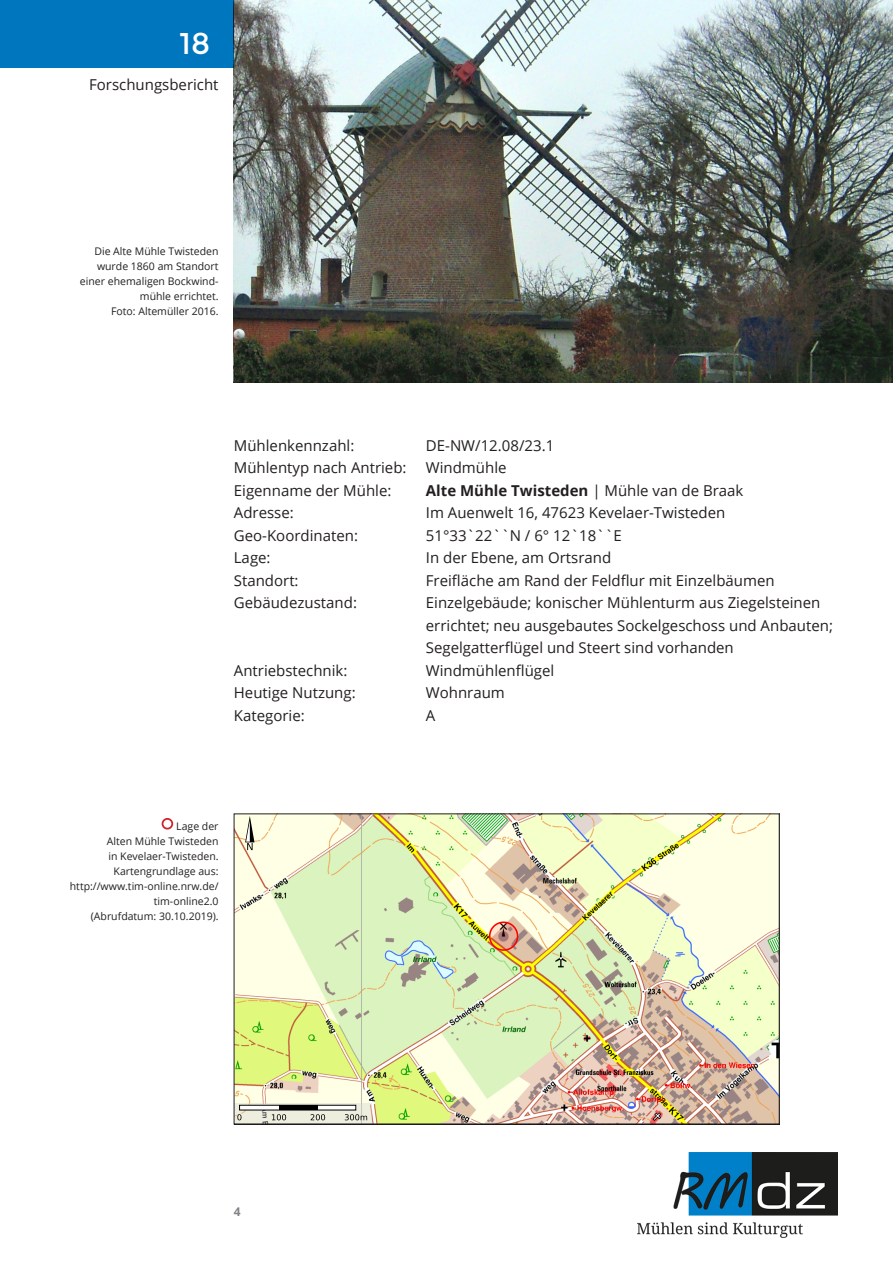
<style>
.page{position:relative;width:893px;height:1263px;background:#fff}
.page>*{position:absolute;margin:0;border:0;box-sizing:border-box;transform-origin:0 0}
.t1{font:30px "Montserrat";color:#fff}
.t2{font:15px "Open Sans";color:#231f20}
.t3{font:700 15px "Open Sans";color:#231f20}
.t4{font:700 12px "Open Sans";color:#808285}
.t5{font:10.5px/15px "Open Sans";color:#231f20;text-align:right}
.s1{font-weight:400}
</style>
<div class="page">
<img style="left:638px;top:1152px;width:200px;height:86px">
<img style="left:234px;top:0;width:659px;height:383px">
<svg style="left:236px;top:816px;width:541px;height:306px;background:#e1e3b7"></svg>
<div style="left:162px;top:818px;width:11px;height:11px;border:2px solid #d1232a;border-radius:50%"></div>
<div style="left:0;top:0;width:234px;height:68px;background:#0076bf"></div>
<p class="t1" style="left:180px;top:26px;width:32px">18</p>
<p class="t2" style="left:89px;top:75px;width:131px">Forschungsbericht</p>
<p class="t5" style="left:80px;top:243px;width:140px">Die Alte Mühle Twisteden wurde 1860 am Standort einer ehemaligen Bockwind&shy;mühle errichtet.</p>
<p class="t5" style="left:111px;top:303px;width:109px">Foto: Altemüller 2016.</p>
<p class="t2" style="left:234px;top:435px;width:122px">Mühlenkennzahl:</p>
<p class="t2" style="left:426px;top:435px;width:130px">DE-NW/12.08/23.1</p>
<p class="t2" style="left:234px;top:457px;width:174px">Mühlentyp nach Antrieb:</p>
<p class="t2" style="left:426px;top:457px;width:82px">Windmühle</p>
<p class="t2" style="left:234px;top:480px;width:159px">Eigenname der Mühle:</p>
<p class="t3" style="left:426px;top:480px;width:319px">Alte Mühle Twisteden <span class="s1">| Mühle van de Braak</span></p>
<p class="t2" style="left:234px;top:502px;width:61px">Adresse:</p>
<p class="t2" style="left:426px;top:502px;width:301px">Im Auenwelt 16, 47623 Kevelaer-Twisteden</p>
<p class="t2" style="left:234px;top:525px;width:126px">Geo-Koordinaten:</p>
<p class="t2" style="left:426px;top:525px;width:198px">51°33`22``N / 6° 12`18``E</p>
<p class="t2" style="left:234px;top:547px;width:38px">Lage:</p>
<p class="t2" style="left:426px;top:547px;width:187px">In der Ebene, am Ortsrand</p>
<p class="t2" style="left:234px;top:570px;width:66px">Standort:</p>
<p class="t2" style="left:426px;top:570px;width:350px">Freifläche am Rand der Feldflur mit Einzelbäumen</p>
<p class="t2" style="left:234px;top:592px;width:125px">Gebäudezustand:</p>
<p class="t2" style="left:426px;top:592px;width:396px">Einzelgebäude; konischer Mühlenturm aus Ziegelsteinen</p>
<p class="t2" style="left:426px;top:615px;width:409px">errichtet; neu ausgebautes Sockelgeschoss und Anbauten;</p>
<p class="t2" style="left:426px;top:637px;width:309px">Segelgatterflügel und Steert sind vorhanden</p>
<p class="t2" style="left:234px;top:660px;width:115px">Antriebstechnik:</p>
<p class="t2" style="left:426px;top:660px;width:130px">Windmühlenflügel</p>
<p class="t2" style="left:234px;top:682px;width:123px">Heutige Nutzung:</p>
<p class="t2" style="left:426px;top:682px;width:80px">Wohnraum</p>
<p class="t2" style="left:234px;top:705px;width:72px">Kategorie:</p>
<p class="t2" style="left:426px;top:705px;width:11px">A</p>
<p class="t5" style="left:176px;top:818px;width:44px">Lage der</p>
<p class="t5" style="left:107px;top:833px;width:113px">Alten Mühle Twisteden</p>
<p class="t5" style="left:108px;top:848px;width:112px">in Kevelaer-Twisteden.</p>
<p class="t5" style="left:114px;top:863px;width:106px">Kartengrundlage aus:</p>
<p class="t5" style="left:70px;top:878px;width:150px">http://www.tim-online.nrw.de/ tim-online2.0</p>
<p class="t5" style="left:91px;top:908px;width:129px">(Abrufdatum: 30.10.2019).</p>
<p class="t4" style="left:234px;top:1203px;width:8px">4</p>
</div>
